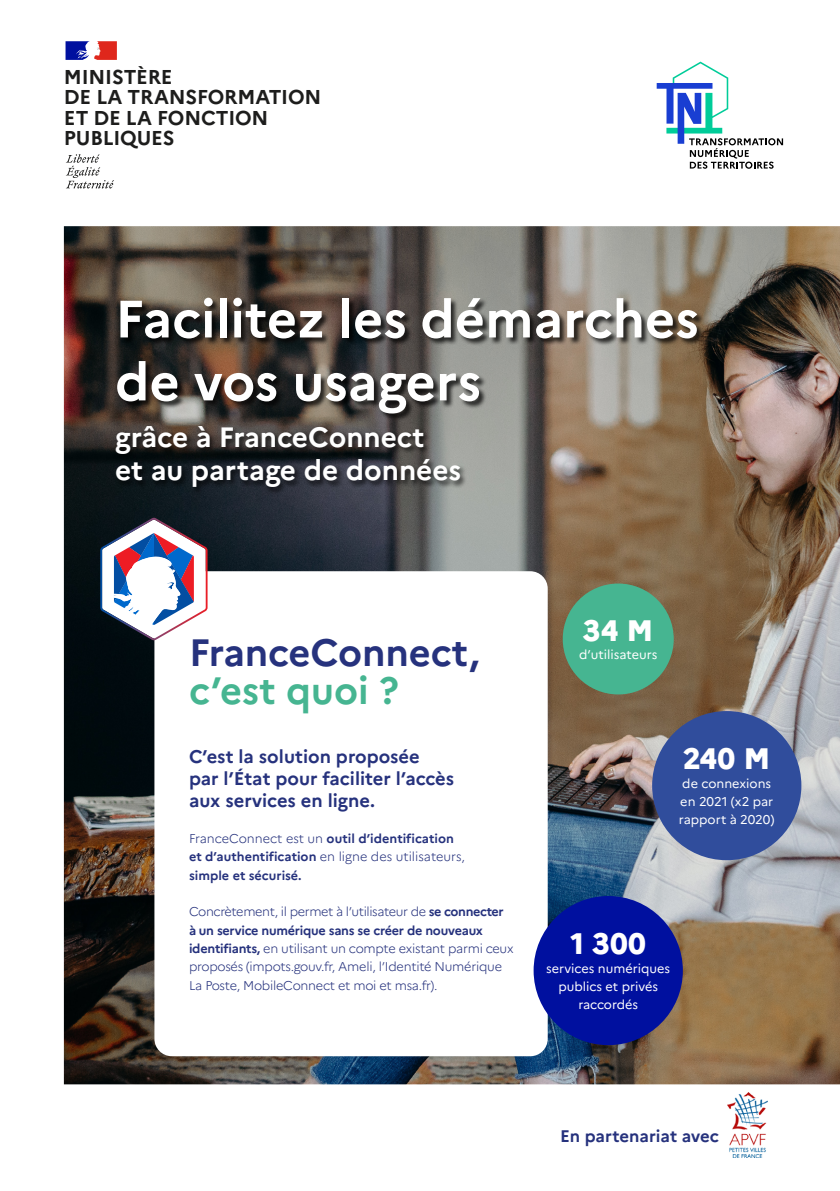
<style>
.page{position:relative;width:840px;height:1191px;background:#fff}
.page>*{position:absolute;margin:0;border:0;box-sizing:border-box;transform-origin:0 0}
.t1{font:700 52.4px/63px "Marianne";color:#fff}
.TECH_GOUV_NADI{font:700 38px/38px "Marianne";color:#26327d}
.Edito_nadi{font:800 29.6px "Marianne";color:#fff}
.t2{font:700 28px/33.6px "Marianne";color:#fff}
.t3{font:700 20px/20.4px "Marianne";letter-spacing:-.01em;color:#1d1d1c}
.t4{font:700 18.4px/22px "Marianne";color:#26327d}
.Edito_nadi-2{font:700 16.8px "Marianne";color:#26327d}
.Edito_nadi-3{font:300 12.6px/18.4px "Marianne";letter-spacing:-.02em;color:#26327d}
.Edito_nadi-4{font:700 12.6px/18.4px "Marianne";color:#26327d}
.Edito_nadi-5{font:12.6px/18.4px "Marianne";color:#fff}
.s1{color:#46b591}
.s2{font-weight:300}
.s3{font-weight:700}
</style>
<div class="page">
<img style="left:64px;top:226px;width:775px;height:858px">
<svg style="left:66px;top:154px;width:48px;height:34px"></svg>
<svg style="left:65px;top:41px;width:52px;height:19px"></svg>
<svg style="left:656px;top:62px;width:126px;height:107px"></svg>
<div style="left:154px;top:571px;width:393px;height:485px;background:#fff;border-radius:17px"></div>
<div style="left:118px;top:298px;width:587px;height:123px;background:#000;opacity:.75"></div>
<div style="left:114px;top:424px;width:353px;height:71px;background:#000;opacity:.7"></div>
<div style="left:651px;top:711px;width:149px;height:149px;background:#304d9c;border-radius:50%"></div>
<div style="left:533px;top:896px;width:149px;height:149px;background:#00109f;border-radius:50%"></div>
<div style="left:562px;top:583px;width:111px;height:111px;background:#46b591;border-radius:50%"></div>
<svg style="left:100px;top:518px;width:107px;height:122px"></svg>
<img style="left:727px;top:1092px;width:40px;height:65px">
<p class="t3" style="left:64px;top:66px;width:259px">MINISTÈRE<br>DE LA TRANSFORMATION<br>ET DE LA FONCTION<br>PUBLIQUES</p>
<p class="t1" style="left:115px;top:287px;width:585px">Facilitez les démarches de vos usagers</p>
<p class="t2" style="left:115px;top:420px;width:347px">grâce à FranceConnect<br>et au partage de données</p>
<p class="TECH_GOUV_NADI" style="left:189px;top:633px;width:292px">FranceConnect, <span class="s1">c’est quoi ?</span></p>
<p class="t4" style="left:189px;top:745px;width:266px">C’est la solution proposée<br>par l’État pour faciliter l’accès aux services en ligne.</p>
<p class="Edito_nadi-4" style="left:189px;top:829px;width:277px"><span class="s2">FranceConnect est un</span> outil d’identification et d’authentification <span class="s2">en ligne des utilisateurs, </span>simple et sécurisé.</p>
<p class="Edito_nadi-3" style="left:189px;top:902px;width:326px">Concrètement, il permet à l’utilisateur de <span class="s3">se connecter à un service numérique sans se créer de nouveaux identifiants,</span> en utilisant un compte existant parmi ceux proposés (impots.gouv.fr, Ameli, l’Identité Numérique La Poste, MobileConnect et moi et msa.fr).</p>
<p class="Edito_nadi" style="left:582px;top:612px;width:72px">34 M</p>
<p class="Edito_nadi-5" style="left:578px;top:645px;width:80px">d’utilisateurs</p>
<p class="Edito_nadi" style="left:682px;top:740px;width:88px">240 M</p>
<p class="Edito_nadi-5" style="left:678px;top:774px;width:97px">de connexions en 2021 (x2 par rapport à 2020)</p>
<p class="Edito_nadi" style="left:570px;top:925px;width:77px">1 300</p>
<p class="Edito_nadi-5" style="left:546px;top:958px;width:125px;text-align:center">services numériques publics et privés raccordés</p>
<p class="Edito_nadi-2" style="left:560px;top:1126px;width:160px">En partenariat avec</p>
</div>
